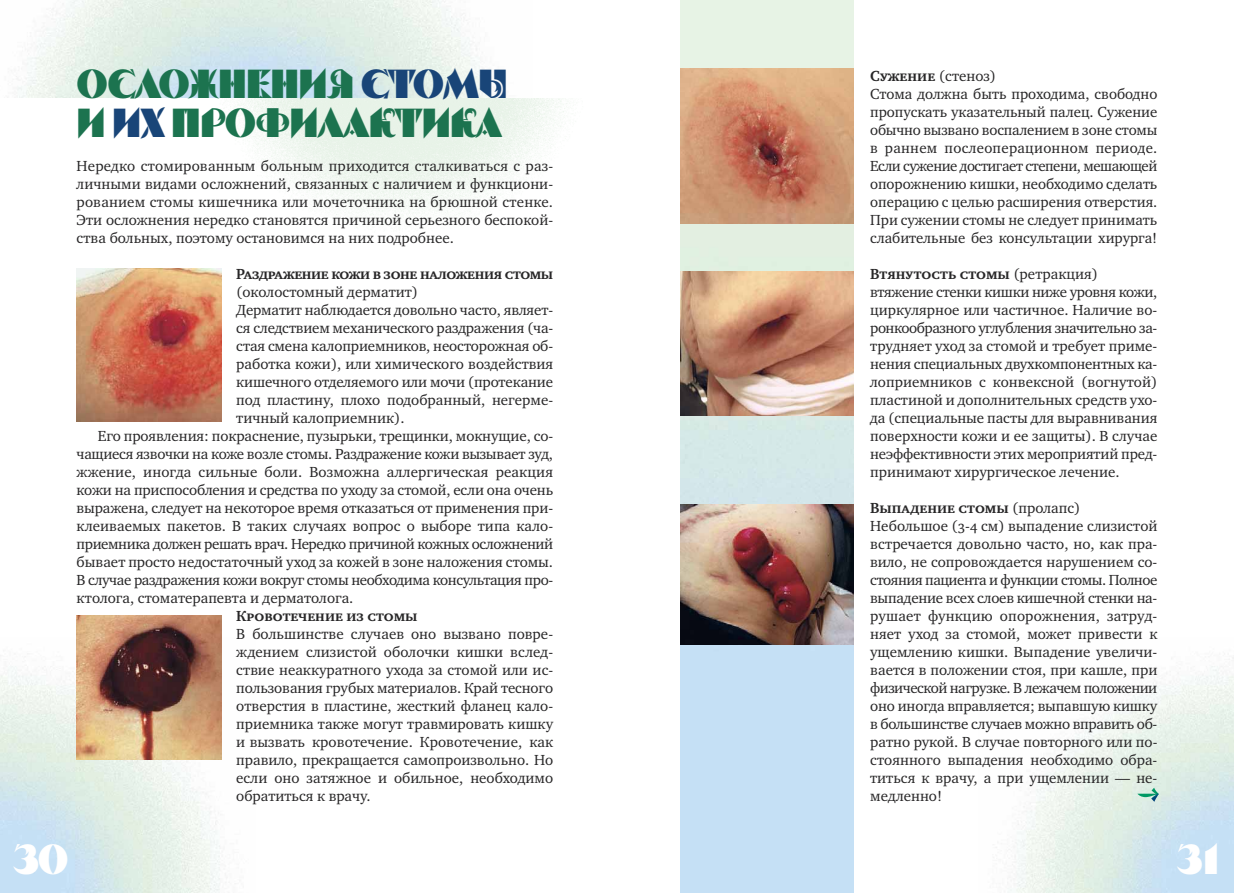
<style>
.page{position:relative;width:1234px;height:893px;background:#fff}
.page>*{position:absolute;margin:0;border:0;box-sizing:border-box;transform-origin:0 0}
.t1{font:42px "Serpand Molot C";color:#fff}
.t2{font:40.5px/39px "Serpand Molot C";letter-spacing:-.015em;color:#1c734f}
.t3{font:15px/18px "Charter OSC";letter-spacing:-.005em;color:#272627;text-align:justify}
.t4{font:700 15px "Charter SCC";color:#272627}
.t5{font:15px "Charter OSC";letter-spacing:-.025em;color:#272627}
.t6{font:15px "Charter OSC";letter-spacing:-.03em;color:#272627}
.t7{font:700 15px "Charter SCC";letter-spacing:-.03em;color:#272627}
.s1{color:#194578}
.s2{font-family:"Charter SCC";font-weight:700}
.s3{font-family:"Charter OSC";font-weight:400}
</style>
<div class="page">
<img style="left:230px;top:98px;width:337px;height:127px">
<img style="left:996px;top:657px;width:237px;height:236px">
<img style="left:0;top:638px;width:222px;height:255px">
<img style="left:77px;top:269px;width:144px;height:153px">
<img style="left:77px;top:615px;width:144px;height:145px">
<img style="left:680px;top:69px;width:173px;height:154px">
<img style="left:680px;top:271px;width:173px;height:145px">
<img style="left:680px;top:504px;width:173px;height:141px">
<svg style="left:1137px;top:788px;width:21px;height:14px"></svg>
<h2 class="t2" style="left:77px;top:64px;width:433px">Осложнения <span class="s1">стомы </span>и <span class="s1">их</span> профилактика</h2>
<p class="t3" style="left:77px;top:158px;width:478px">Нередко стомированным больным приходится сталкиваться с раз&shy;личными видами осложнений, связанных с наличием и функциони&shy;рованием стомы кишечника или мочеточника на брюшной стенке.<br>Эти осложнения нередко становятся причиной серьезного беспокой&shy;ства больных, поэтому остановимся на них подробнее.</p>
<p class="t7" style="left:236px;top:265px;width:318px">Раздражение кожи в зоне наложения стомы</p>
<p class="t3" style="left:236px;top:284px;width:183px">(околостомный дерматит)</p>
<p class="t3" style="left:236px;top:302px;width:318px">Дерматит наблюдается довольно часто, являет-</p>
<p class="t3" style="left:236px;top:320px;width:318px">ся следствием механического раздражения (ча-</p>
<p class="t3" style="left:236px;top:338px;width:318px">стая смена калоприемников, неосторожная об-</p>
<p class="t3" style="left:236px;top:356px;width:318px">работка кожи), или химического воздействия</p>
<p class="t3" style="left:236px;top:374px;width:318px">кишечного отделяемого или мочи (протекание</p>
<p class="t3" style="left:236px;top:392px;width:318px">под пластину, плохо подобранный, негерме-</p>
<p class="t3" style="left:236px;top:410px;width:170px">тичный калоприемник).</p>
<p class="t3" style="left:98px;top:428px;width:456px">Его проявления: покраснение, пузырьки, трещинки, мокнущие, со-</p>
<p class="t3" style="left:77px;top:446px;width:478px">чащиеся язвочки на коже возле стомы. Раздражение кожи вызывает зуд,</p>
<p class="t3" style="left:77px;top:464px;width:478px">жжение, иногда сильные боли. Возможна аллергическая реакция</p>
<p class="t3" style="left:77px;top:482px;width:478px">кожи на приспособления и средства по уходу за стомой, если она очень</p>
<p class="t3" style="left:77px;top:500px;width:478px">выражена, следует на некоторое время отказаться от применения при-</p>
<p class="t3" style="left:77px;top:518px;width:478px">клеиваемых пакетов. В таких случаях вопрос о выборе типа кало-</p>
<p class="t6" style="left:77px;top:538px;width:478px">приемника должен решать врач. Нередко причиной кожных осложнений</p>
<p class="t3" style="left:77px;top:554px;width:478px">бывает просто недостаточный уход за кожей в зоне наложения стомы.</p>
<p class="t5" style="left:77px;top:574px;width:478px">В случае раздражения кожи вокруг стомы необходима консультация про-</p>
<p class="t3" style="left:77px;top:590px;width:278px">ктолога, стоматерапевта и дерматолога.</p>
<p class="t4" style="left:236px;top:607px;width:183px">Кровотечение из стомы</p>
<p class="t3" style="left:236px;top:626px;width:318px">В большинстве случаев оно вызвано повре&shy;ждением слизистой оболочки кишки вслед&shy;ствие неаккуратного ухода за стомой или ис&shy;пользования грубых материалов. Край тесного отверстия в пластине, жесткий фланец кало&shy;приемника также могут травмировать кишку и вызвать кровотечение. Кровотечение, как правило, прекращается самопроизвольно. Но если оно затяжное и обильное, необходимо обратиться к врачу.</p>
<h1 class="t1" style="left:13px;top:834px;width:57px">30</h1>
<p class="t3" style="left:870px;top:68px;width:289px;text-align:left"><span class="s2">Сужение</span> (стеноз)<br>Стома должна быть проходима, свободно пропускать указательный палец. Сужение обычно вызвано воспалением в зоне стомы в раннем послеоперационном периоде.<br>Если сужение достигает степени, мешающей опорожнению кишки, необходимо сделать операцию с целью расширения отверстия.<br>При сужении стомы не следует принимать слабительные без консультации хирурга!</p>
<p class="t4" style="left:870px;top:265px;width:229px">Втянутость стомы <span class="s3">(ретракция)</span></p>
<p class="t3" style="left:870px;top:284px;width:289px">втяжение стенки кишки ниже уровня кожи, циркулярное или частичное. Наличие во&shy;ронкообразного углубления значительно за&shy;трудняет уход за стомой и требует приме&shy;нения специальных двухкомпонентных ка&shy;лоприемников с конвексной (вогнутой) пластиной и дополнительных средств ухо&shy;да (специальные пасты для выравнивания поверхности кожи и ее защиты). В случае неэффективности этих мероприятий пред&shy;принимают хирургическое лечение.</p>
<p class="t4" style="left:870px;top:499px;width:212px">Выпадение стомы <span class="s3">(пролапс)</span></p>
<p class="t3" style="left:870px;top:518px;width:289px">Небольшое (3-4 см) выпадение слизистой встречается довольно часто, но, как пра&shy;вило, не сопровождается нарушением со&shy;стояния пациента и функции стомы. Полное выпадение всех слоев кишечной стенки на&shy;рушает функцию опорожнения, затруд&shy;няет уход за стомой, может привести к ущемлению кишки. Выпадение увеличи&shy;вается в положении стоя, при кашле, при физической нагрузке. В лежачем положении оно иногда вправляется; выпавшую кишку в большинстве случаев можно вправить об&shy;ратно рукой. В случае повторного или по&shy;стоянного выпадения необходимо обра&shy;титься к врачу, а при ущемлении — не&shy;медленно!</p>
<h1 class="t1" style="left:1176px;top:834px;width:46px">31</h1>
</div>
